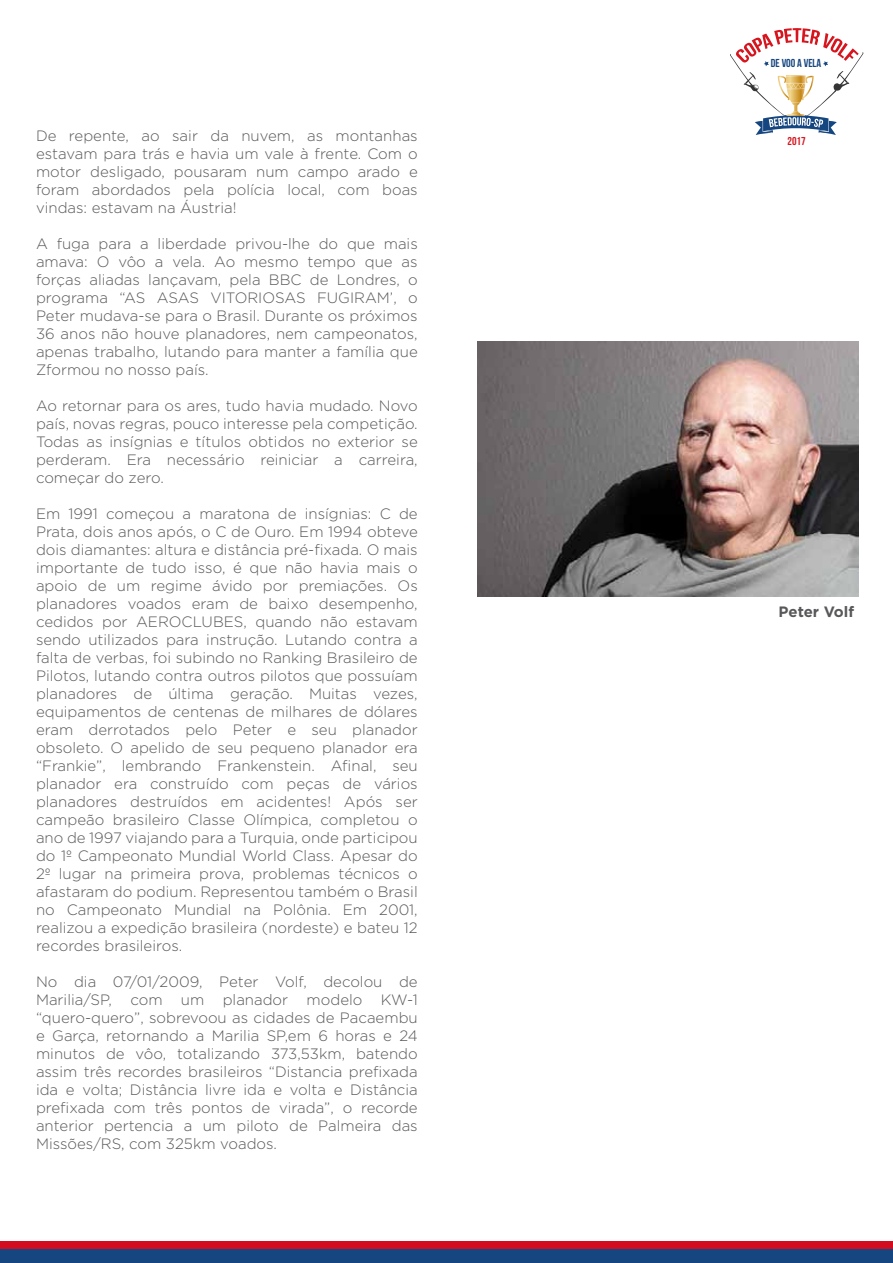
<style>
.page{position:relative;width:893px;height:1263px;background:#fff}
.page>*{position:absolute;margin:0;border:0;box-sizing:border-box;transform-origin:0 0}
.t1{font:300 15px/18px "Gotham";color:#58585a;text-align:justify}
.t2{font:700 15px "Gotham";color:#58585a}
.t3{font:11.55px "Bebas Neue";color:#154680}
.t4{font:11.4px "Bebas Neue";color:#d6151e}
</style>
<div class="page">
<div style="left:0;top:1248px;width:893px;height:15px;background:#154680"></div>
<div style="left:0;top:1241px;width:893px;height:7px;background:#d40c1f"></div>
<svg style="left:730px;top:28px;width:133px;height:107px"></svg>
<img style="left:477px;top:342px;width:382px;height:255px">
<p class="t1" style="left:36px;top:126px;width:383px">De repente, ao sair da nuvem, as montanhas estavam para trás e havia um vale à frente. Com o motor desligado, pousaram num campo arado e foram abordados pela polícia local, com boas vindas: estavam na Áustria!</p>
<p class="t1" style="left:36px;top:234px;width:383px">A fuga para a liberdade privou-lhe do que mais amava: O vôo a vela. Ao mesmo tempo que as forças aliadas lançavam, pela BBC de Londres, o programa “AS ASAS VITORIOSAS FUGIRAM’, o Peter mudava-se para o Brasil. Durante os próximos 36 anos não houve planadores, nem campeonatos, apenas trabalho, lutando para manter a família que Zformou no nosso país.</p>
<p class="t1" style="left:36px;top:396px;width:383px">Ao retornar para os ares, tudo havia mudado. Novo país, novas regras, pouco interesse pela competição.<br>Todas as insígnias e títulos obtidos no exterior se perderam. Era necessário reiniciar a carreira, começar do zero.</p>
<p class="t1" style="left:36px;top:504px;width:383px">Em 1991 começou a maratona de insígnias: C de Prata, dois anos após, o C de Ouro. Em 1994 obteve dois diamantes: altura e distância pré-fixada. O mais importante de tudo isso, é que não havia mais o apoio de um regime ávido por premiações. Os planadores voados eram de baixo desempenho, cedidos por AEROCLUBES, quando não estavam sendo utilizados para instrução. Lutando contra a falta de verbas, foi subindo no Ranking Brasileiro de Pilotos, lutando contra outros pilotos que possuíam planadores de última geração. Muitas vezes, equipamentos de centenas de milhares de dólares eram derrotados pelo Peter e seu planador obsoleto. O apelido de seu pequeno planador era “Frankie”, lembrando Frankenstein. Afinal, seu planador era construído com peças de vários planadores destruídos em acidentes! Após ser campeão brasileiro Classe Olímpica, completou o ano de 1997 viajando para a Turquia, onde participou do 1º Campeonato Mundial World Class. Apesar do 2º lugar na primeira prova, problemas técnicos o afastaram do podium. Representou também o Brasil no Campeonato Mundial na Polônia. Em 2001, realizou a expedição brasileira (nordeste) e bateu 12 recordes brasileiros.</p>
<p class="t1" style="left:36px;top:972px;width:383px">No dia 07/01/2009, Peter Volf, decolou de Marilia/SP, com um planador modelo KW-1 “quero-quero”, sobrevoou as cidades de Pacaembu e Garça, retornando a Marilia SP,em 6 horas e 24 minutos de vôo, totalizando 373,53km, batendo assim três recordes brasileiros “Distancia prefixada ida e volta; Distância livre ida e volta e Distância prefixada com três pontos de virada”, o recorde anterior pertencia a um piloto de Palmeira das Missões/RS, com 325km voados.</p>
<p class="t3" style="left:771px;top:57px;width:52px">DE VOO A VELA</p>
<p class="t4" style="left:787px;top:135px;width:20px">2017</p>
<p class="t2" style="left:778px;top:601px;width:77px">Peter Volf</p>
</div>
